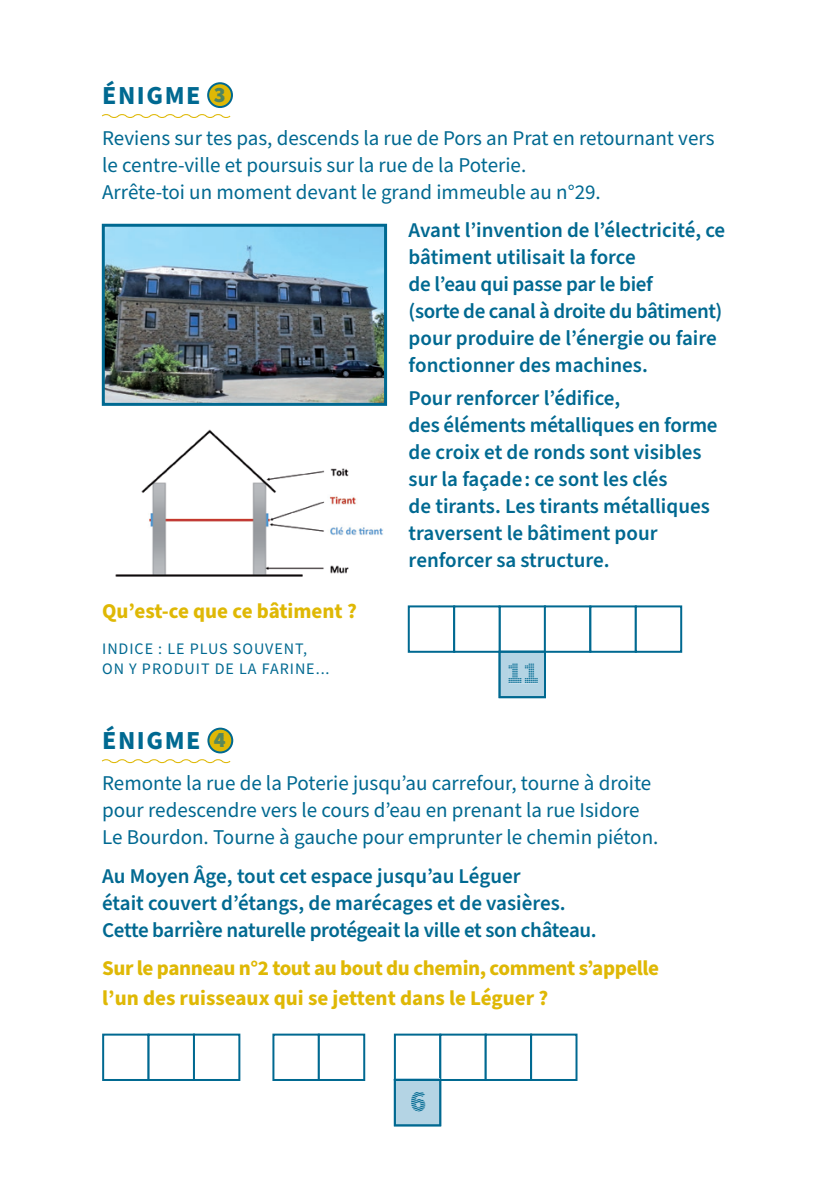
<style>
.page{position:relative;width:840px;height:1191px;background:#fff}
.page>*{position:absolute;margin:0;border:0;box-sizing:border-box;transform-origin:0 0}
.t1{font:900 30px "Source Sans Pro DISPLAYV2";color:#006991}
.t2{font:700 26px "Source Sans Pro";letter-spacing:.06em;color:#006991}
.t3{font:600 21px/27px "Source Sans Pro";color:#006991}
.t4{font:21px/27px "Source Sans Pro";color:#006991}
.t5{font:700 21px/30px "Source Sans Pro";letter-spacing:-.02em;color:#dfb805}
.t6{font:700 21px "Source Sans Pro";color:#dfb805}
.t7{font:16px/20px "Source Sans Pro";letter-spacing:.06em;color:#006991}
.s1{font-family:"Source Sans Pro DISPLAYV2";font-weight:900;font-size:22px}
.s2{color:#fff}
.s3{font-size:24px;color:#fff}
</style>
<div class="page">
<div style="left:208px;top:728px;width:24px;height:24px;background:#dfb805;border-radius:50%"></div>
<div style="left:207px;top:727px;width:26px;height:26px;border:2px solid #006991;border-radius:50%"></div>
<div style="left:208px;top:83px;width:24px;height:24px;background:#dfb805;border-radius:50%"></div>
<div style="left:207px;top:82px;width:26px;height:26px;border:2px solid #006991;border-radius:50%"></div>
<svg style="left:102px;top:114px;width:129px;height:4px"></svg>
<svg style="left:102px;top:759px;width:129px;height:5px"></svg>
<img style="left:106px;top:228px;width:277px;height:174px">
<div style="left:102px;top:224px;width:285px;height:182px;border:3px solid #006991"></div>
<img style="left:115px;top:429px;width:268px;height:148px">
<div style="left:589px;top:605px;width:47px;height:48px;background:#fff;border:2px solid #006991"></div>
<div style="left:634px;top:605px;width:47px;height:48px;background:#fff;border:2px solid #006991"></div>
<svg style="left:498px;top:605px;width:93px;height:93px"></svg>
<div style="left:407px;top:605px;width:48px;height:48px;background:#fff;border:2px solid #006991"></div>
<div style="left:453px;top:605px;width:47px;height:48px;background:#fff;border:2px solid #006991"></div>
<div style="left:102px;top:1033px;width:47px;height:48px;background:#fff;border:2px solid #006991"></div>
<div style="left:147px;top:1033px;width:48px;height:48px;background:#fff;border:2px solid #006991"></div>
<div style="left:193px;top:1033px;width:47px;height:48px;background:#fff;border:2px solid #006991"></div>
<div style="left:272px;top:1033px;width:47px;height:48px;background:#fff;border:2px solid #006991"></div>
<div style="left:317px;top:1033px;width:48px;height:48px;background:#fff;border:2px solid #006991"></div>
<div style="left:484px;top:1033px;width:48px;height:48px;background:#fff;border:2px solid #006991"></div>
<div style="left:530px;top:1033px;width:47px;height:48px;background:#fff;border:2px solid #006991"></div>
<svg style="left:393px;top:1033px;width:93px;height:93px"></svg>
<p class="t2" style="left:102px;top:77px;width:125px">ÉNIGME <span class="s1">3</span></p>
<p class="t4" style="left:102px;top:125px;width:613px">Reviens sur tes pas, descends la rue de Pors an Prat en retournant vers le centre-ville et poursuis sur la rue de la Poterie.<br>Arrête-toi un moment devant le grand immeuble au n°29.</p>
<p class="t3" style="left:408px;top:218px;width:318px">Avant l’invention de l’électricité, ce bâtiment utilisait la force<br>de l’eau qui passe par le bief<br>(sorte de canal à droite du bâtiment) pour produire de l’énergie ou faire fonctionner des machines.</p>
<p class="t3" style="left:408px;top:385px;width:310px">Pour renforcer l’édifice,<br>des éléments métalliques en forme de croix et de ronds sont visibles sur la façade : ce sont les clés<br>de tirants. Les tirants métalliques traversent le bâtiment pour renforcer sa structure.</p>
<p class="t6" style="left:102px;top:596px;width:256px">Qu’est-ce que ce bâtiment ?</p>
<p class="t7" style="left:102px;top:639px;width:229px">INDICE : LE PLUS SOUVENT,<br>ON Y PRODUIT DE LA FARINE...</p>
<h1 class="t1" style="left:506px;top:657px;width:34px">11</h1>
<p class="t2" style="left:102px;top:722px;width:125px">ÉNIGME <span class="s1">4</span></p>
<p class="t4" style="left:102px;top:770px;width:557px">Remonte la rue de la Poterie jusqu’au carrefour, tourne à droite pour redescendre vers le cours d’eau en prenant la rue Isidore<br>Le Bourdon. Tourne à gauche pour emprunter le chemin piéton.</p>
<p class="t3" style="left:102px;top:862px;width:496px">Au Moyen Âge, tout cet espace jusqu’au Léguer<br>était couvert d’étangs, de marécages et de vasières.<br>Cette barrière naturelle protégeait la ville et son château.</p>
<p class="t5" style="left:102px;top:953px;width:558px">Sur le panneau n°2 tout au bout du chemin, comment s’appelle l’un des ruisseaux qui se jettent dans le Léguer ?<span class="s2">e</span> <span class="s3">rébus :</span></p>
<h1 class="t1" style="left:410px;top:1086px;width:18px">6</h1>
</div>
